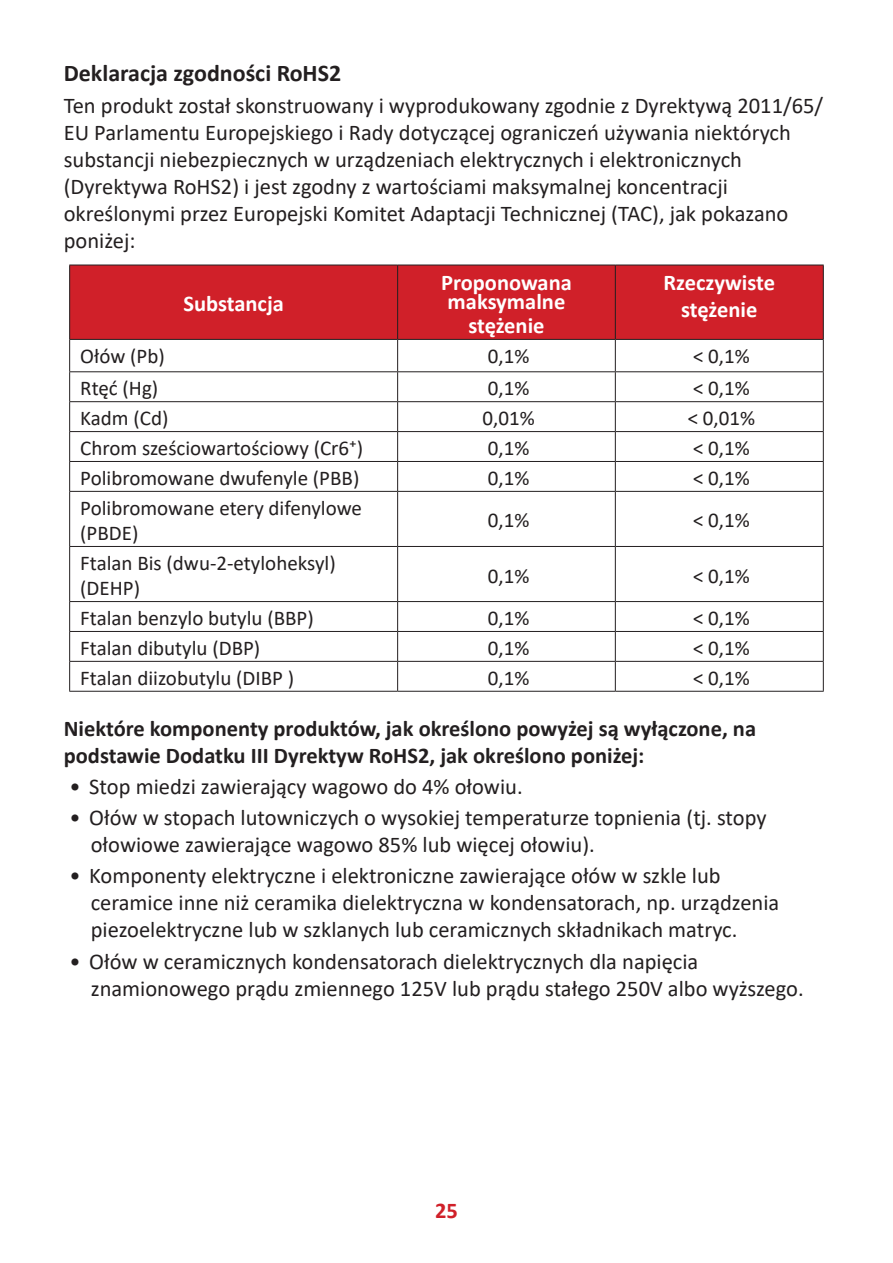
<style>
.page{position:relative;width:893px;height:1263px;background:#fff}
.page>*{position:absolute;margin:0;border:0;box-sizing:border-box;transform-origin:0 0}
.t1{font:700 24px "Calibri";color:#231f20}
.t2{font:22.5px/27px "Calibri";color:#231f20}
.t3{font:700 22.5px/27px "Calibri";color:#231f20}
.t4{font:700 22.5px/19.5px "Calibri";color:#fff}
.t5{font:700 22.5px "Calibri";color:#d02029}
.t6{font:21px/25.2px "Calibri";color:#231f20}
</style>
<div class="page">
<div style="left:70px;top:266px;width:753px;height:73px;background:#d02029"></div>
<hr style="left:69px;top:265px;width:329px;height:1px;background:#231f20">
<hr style="left:69px;top:265px;width:1px;height:74px;background:#231f20">
<hr style="left:398px;top:265px;width:217px;height:1px;background:#231f20">
<hr style="left:397px;top:265px;width:1px;height:74px;background:#231f20">
<hr style="left:615px;top:265px;width:209px;height:1px;background:#231f20">
<hr style="left:615px;top:265px;width:1px;height:74px;background:#231f20">
<hr style="left:823px;top:265px;width:1px;height:74px;background:#231f20">
<hr style="left:69px;top:339px;width:329px;height:1px;background:#231f20">
<hr style="left:69px;top:340px;width:1px;height:31px;background:#231f20">
<hr style="left:398px;top:339px;width:217px;height:1px;background:#231f20">
<hr style="left:397px;top:340px;width:1px;height:31px;background:#231f20">
<hr style="left:615px;top:339px;width:209px;height:1px;background:#231f20">
<hr style="left:615px;top:340px;width:1px;height:31px;background:#231f20">
<hr style="left:823px;top:340px;width:1px;height:31px;background:#231f20">
<hr style="left:69px;top:371px;width:329px;height:1px;background:#231f20">
<hr style="left:398px;top:371px;width:217px;height:1px;background:#231f20">
<hr style="left:615px;top:371px;width:209px;height:1px;background:#231f20">
<hr style="left:69px;top:401px;width:329px;height:1px;background:#231f20">
<hr style="left:398px;top:401px;width:217px;height:1px;background:#231f20">
<hr style="left:615px;top:401px;width:209px;height:1px;background:#231f20">
<hr style="left:69px;top:431px;width:329px;height:1px;background:#231f20">
<hr style="left:398px;top:431px;width:217px;height:1px;background:#231f20">
<hr style="left:615px;top:431px;width:209px;height:1px;background:#231f20">
<hr style="left:69px;top:461px;width:329px;height:1px;background:#231f20">
<svg style="left:69px;top:372px;width:1px;height:119px"></svg>
<hr style="left:398px;top:461px;width:217px;height:1px;background:#231f20">
<svg style="left:397px;top:372px;width:1px;height:119px"></svg>
<hr style="left:615px;top:461px;width:209px;height:1px;background:#231f20">
<svg style="left:615px;top:372px;width:1px;height:119px"></svg>
<svg style="left:823px;top:372px;width:1px;height:119px"></svg>
<hr style="left:69px;top:491px;width:329px;height:1px;background:#231f20">
<hr style="left:69px;top:492px;width:1px;height:54px;background:#231f20">
<hr style="left:398px;top:491px;width:217px;height:1px;background:#231f20">
<hr style="left:397px;top:492px;width:1px;height:54px;background:#231f20">
<hr style="left:615px;top:491px;width:209px;height:1px;background:#231f20">
<hr style="left:615px;top:492px;width:1px;height:54px;background:#231f20">
<hr style="left:823px;top:492px;width:1px;height:54px;background:#231f20">
<hr style="left:69px;top:546px;width:329px;height:1px;background:#231f20">
<hr style="left:69px;top:547px;width:1px;height:54px;background:#231f20">
<hr style="left:398px;top:546px;width:217px;height:1px;background:#231f20">
<hr style="left:397px;top:547px;width:1px;height:54px;background:#231f20">
<hr style="left:615px;top:546px;width:209px;height:1px;background:#231f20">
<hr style="left:615px;top:547px;width:1px;height:54px;background:#231f20">
<hr style="left:823px;top:547px;width:1px;height:54px;background:#231f20">
<hr style="left:69px;top:601px;width:329px;height:1px;background:#231f20">
<hr style="left:398px;top:601px;width:217px;height:1px;background:#231f20">
<hr style="left:615px;top:601px;width:209px;height:1px;background:#231f20">
<hr style="left:69px;top:631px;width:329px;height:1px;background:#231f20">
<hr style="left:398px;top:631px;width:217px;height:1px;background:#231f20">
<hr style="left:615px;top:631px;width:209px;height:1px;background:#231f20">
<hr style="left:69px;top:661px;width:329px;height:1px;background:#231f20">
<svg style="left:69px;top:602px;width:1px;height:89px"></svg>
<hr style="left:398px;top:661px;width:217px;height:1px;background:#231f20">
<svg style="left:397px;top:602px;width:1px;height:89px"></svg>
<hr style="left:615px;top:661px;width:209px;height:1px;background:#231f20">
<svg style="left:615px;top:602px;width:1px;height:89px"></svg>
<svg style="left:823px;top:602px;width:1px;height:89px"></svg>
<hr style="left:69px;top:691px;width:329px;height:1px;background:#231f20">
<hr style="left:398px;top:691px;width:217px;height:1px;background:#231f20">
<hr style="left:615px;top:691px;width:209px;height:1px;background:#231f20">
<p class="t1" style="left:64px;top:56px;width:279px">Deklaracja zgodności RoHS2</p>
<p class="t2" style="left:64px;top:91px;width:761px">Ten produkt został skonstruowany i wyprodukowany zgodnie z Dyrektywą 2011/65/ EU Parlamentu Europejskiego i Rady dotyczącej ograniczeń używania niektórych substancji niebezpiecznych w urządzeniach elektrycznych i elektronicznych (Dyrektywa RoHS2) i jest zgodny z wartościami maksymalnej koncentracji określonymi przez Europejski Komitet Adaptacji Technicznej (TAC), jak pokazano poniżej:</p>
<p class="t4" style="left:183px;top:294px;width:102px">Substancja</p>
<p class="t4" style="left:441px;top:272px;width:132px">Proponowana maksymalne</p>
<p class="t4" style="left:468px;top:315px;width:78px">stężenie</p>
<p class="t4" style="left:664px;top:268px;width:113px;line-height:27px;text-align:center">Rzeczywiste stężenie</p>
<p class="t6" style="left:80px;top:343px;width:86px">Ołów (Pb)</p>
<p class="t6" style="left:488px;top:343px;width:43px">0,1%</p>
<p class="t6" style="left:693px;top:343px;width:58px">&lt; 0,1%</p>
<p class="t6" style="left:80px;top:375px;width:79px">Rtęć (Hg)</p>
<p class="t6" style="left:488px;top:375px;width:43px">0,1%</p>
<p class="t6" style="left:693px;top:375px;width:58px">&lt; 0,1%</p>
<p class="t6" style="left:80px;top:405px;width:90px">Kadm (Cd)</p>
<p class="t6" style="left:482px;top:405px;width:54px">0,01%</p>
<p class="t6" style="left:688px;top:405px;width:69px">&lt; 0,01%</p>
<p class="t6" style="left:80px;top:435px;width:284px">Chrom sześciowartościowy (Cr6⁺)</p>
<p class="t6" style="left:488px;top:435px;width:43px">0,1%</p>
<p class="t6" style="left:693px;top:435px;width:58px">&lt; 0,1%</p>
<p class="t6" style="left:80px;top:465px;width:281px">Polibromowane dwufenyle (PBB)</p>
<p class="t6" style="left:488px;top:465px;width:43px">0,1%</p>
<p class="t6" style="left:693px;top:465px;width:58px">&lt; 0,1%</p>
<p class="t6" style="left:80px;top:495px;width:283px">Polibromowane etery difenylowe (PBDE)</p>
<p class="t6" style="left:488px;top:507px;width:43px">0,1%</p>
<p class="t6" style="left:693px;top:507px;width:58px">&lt; 0,1%</p>
<p class="t6" style="left:80px;top:550px;width:257px">Ftalan Bis (dwu-2-etyloheksyl) (DEHP)</p>
<p class="t6" style="left:488px;top:562px;width:43px">0,1%</p>
<p class="t6" style="left:693px;top:562px;width:58px">&lt; 0,1%</p>
<p class="t6" style="left:80px;top:605px;width:235px">Ftalan benzylo butylu (BBP)</p>
<p class="t6" style="left:488px;top:605px;width:43px">0,1%</p>
<p class="t6" style="left:693px;top:605px;width:58px">&lt; 0,1%</p>
<p class="t6" style="left:80px;top:635px;width:182px">Ftalan dibutylu (DBP)</p>
<p class="t6" style="left:488px;top:635px;width:43px">0,1%</p>
<p class="t6" style="left:693px;top:635px;width:58px">&lt; 0,1%</p>
<p class="t6" style="left:80px;top:665px;width:215px">Ftalan diizobutylu (DIBP )</p>
<p class="t6" style="left:488px;top:665px;width:43px">0,1%</p>
<p class="t6" style="left:693px;top:665px;width:58px">&lt; 0,1%</p>
<p class="t3" style="left:64px;top:714px;width:694px">Niektóre komponenty produktów, jak określono powyżej są wyłączone, na podstawie Dodatku III Dyrektyw RoHS2, jak określono poniżej:</p>
<p class="t2" style="left:70px;top:772px;width:455px">• Stop miedzi zawierający wagowo do 4% ołowiu.</p>
<p class="t2" style="left:91px;top:804px;width:677px;text-indent:-21px">• Ołów w stopach lutowniczych o wysokiej temperaturze topnienia (tj. stopy ołowiowe zawierające wagowo 85% lub więcej ołowiu).</p>
<p class="t2" style="left:91px;top:862px;width:690px;text-indent:-21px">• Komponenty elektryczne i elektroniczne zawierające ołów w szkle lub ceramice inne niż ceramika dielektryczna w kondensatorach, np. urządzenia piezoelektryczne lub w szklanych lub ceramicznych składnikach matryc.</p>
<p class="t2" style="left:91px;top:947px;width:714px;text-indent:-21px">• Ołów w ceramicznych kondensatorach dielektrycznych dla napięcia znamionowego prądu zmiennego 125V lub prądu stałego 250V albo wyższego.</p>
<p class="t5" style="left:435px;top:1194px;width:24px">25</p>
</div>
